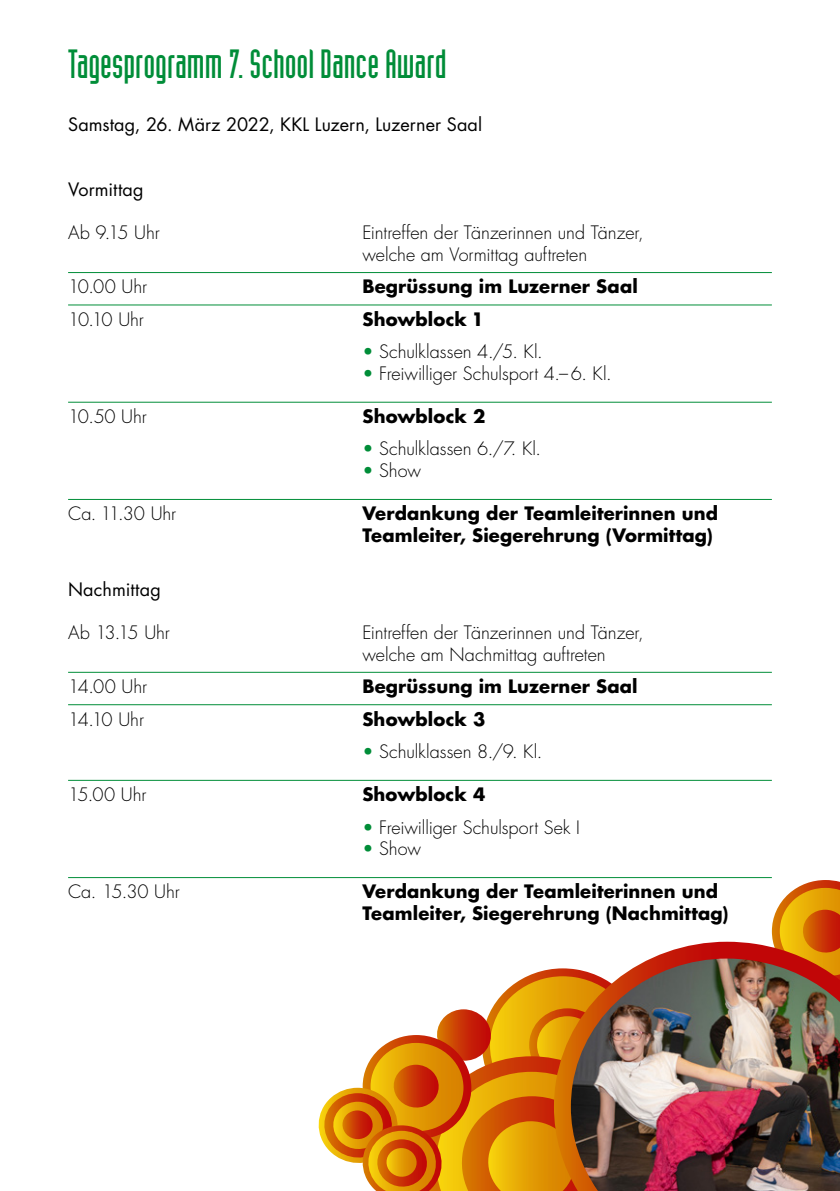
<style>
.page{position:relative;width:840px;height:1191px;background:#fff}
.page>*{position:absolute;margin:0;border:0;box-sizing:border-box;transform-origin:0 0}
.t1{font:40px "Industria LT Solid";color:#008d38}
.t2{font:300 18px/21.6px "Futura Luzern";letter-spacing:-.005em;color:#000}
.t3{font:700 18px/21.6px "Futura Luzern";letter-spacing:.005em;color:#000}
.t4{font:18px "Futura Luzern";letter-spacing:.005em;color:#000}
.s1{color:#008d38}
</style>
<div class="page">
<svg style="left:771px;top:880px;width:68px;height:61px;background:#e1902c"></svg>
<svg style="left:318px;top:969px;width:235px;height:222px"></svg>
<img style="left:553px;top:941px;width:286px;height:250px">
<hr style="left:68px;top:272px;width:703px;height:1px;background:#008d38">
<hr style="left:68px;top:305px;width:703px;height:1px;background:#008d38">
<hr style="left:68px;top:402px;width:703px;height:1px;background:#008d38">
<hr style="left:68px;top:499px;width:703px;height:1px;background:#008d38">
<hr style="left:68px;top:672px;width:703px;height:1px;background:#008d38">
<hr style="left:68px;top:704px;width:703px;height:1px;background:#008d38">
<hr style="left:68px;top:780px;width:703px;height:1px;background:#008d38">
<hr style="left:68px;top:877px;width:703px;height:1px;background:#008d38">
<h1 class="t1" style="left:68px;top:42px;width:380px">Tagesprogramm 7. School Dance Award</h1>
<p class="t4" style="left:68px;top:113px;width:415px">Samstag, 26. März 2022, KKL Luzern, Luzerner Saal</p>
<p class="t4" style="left:68px;top:178px;width:77px">Vormittag</p>
<p class="t2" style="left:68px;top:222px;width:93px">Ab 9.15 Uhr</p>
<p class="t2" style="left:362px;top:222px;width:283px">Eintreffen der Tänzerinnen und Tänzer, welche am Vormittag auftreten</p>
<p class="t2" style="left:68px;top:276px;width:80px">10.00 Uhr</p>
<p class="t3" style="left:362px;top:275px;width:277px">Begrüssung im Luzerner Saal</p>
<p class="t2" style="left:68px;top:309px;width:77px">10.10 Uhr</p>
<p class="t3" style="left:362px;top:308px;width:123px">Showblock 1</p>
<p class="t2" style="left:362px;top:341px;width:182px"><span class="s1">•</span> Schulklassen 4./5. Kl.</p>
<p class="t2" style="left:362px;top:363px;width:251px"><span class="s1">•</span> Freiwilliger Schulsport 4.–6. Kl.</p>
<p class="t2" style="left:68px;top:406px;width:80px">10.50 Uhr</p>
<p class="t3" style="left:362px;top:405px;width:124px">Showblock 2</p>
<p class="t2" style="left:362px;top:438px;width:180px"><span class="s1">•</span> Schulklassen 6./7. Kl.</p>
<p class="t2" style="left:362px;top:460px;width:60px"><span class="s1">•</span> Show</p>
<p class="t2" style="left:68px;top:503px;width:110px">Ca. 11.30 Uhr</p>
<p class="t3" style="left:362px;top:502px;width:357px">Verdankung der Teamleiterinnen und<br>Teamleiter, Siegerehrung (Vormittag)</p>
<p class="t4" style="left:68px;top:578px;width:94px">Nachmittag</p>
<p class="t2" style="left:68px;top:622px;width:103px">Ab 13.15 Uhr</p>
<p class="t2" style="left:362px;top:622px;width:283px">Eintreffen der Tänzerinnen und Tänzer, welche am Nachmittag auftreten</p>
<p class="t2" style="left:68px;top:676px;width:81px">14.00 Uhr</p>
<p class="t3" style="left:362px;top:675px;width:277px">Begrüssung im Luzerner Saal</p>
<p class="t2" style="left:68px;top:708px;width:77px">14.10 Uhr</p>
<p class="t3" style="left:362px;top:707px;width:124px">Showblock 3</p>
<p class="t2" style="left:362px;top:741px;width:181px"><span class="s1">•</span> Schulklassen 8./9. Kl.</p>
<p class="t2" style="left:68px;top:784px;width:80px">15.00 Uhr</p>
<p class="t3" style="left:362px;top:783px;width:124px">Showblock 4</p>
<p class="t2" style="left:362px;top:816px;width:219px"><span class="s1">•</span> Freiwilliger Schulsport Sek I</p>
<p class="t2" style="left:362px;top:838px;width:60px"><span class="s1">•</span> Show</p>
<p class="t2" style="left:68px;top:881px;width:113px">Ca. 15.30 Uhr</p>
<p class="t3" style="left:362px;top:880px;width:367px">Verdankung der Teamleiterinnen und<br>Teamleiter, Siegerehrung (Nachmittag)</p>
</div>
